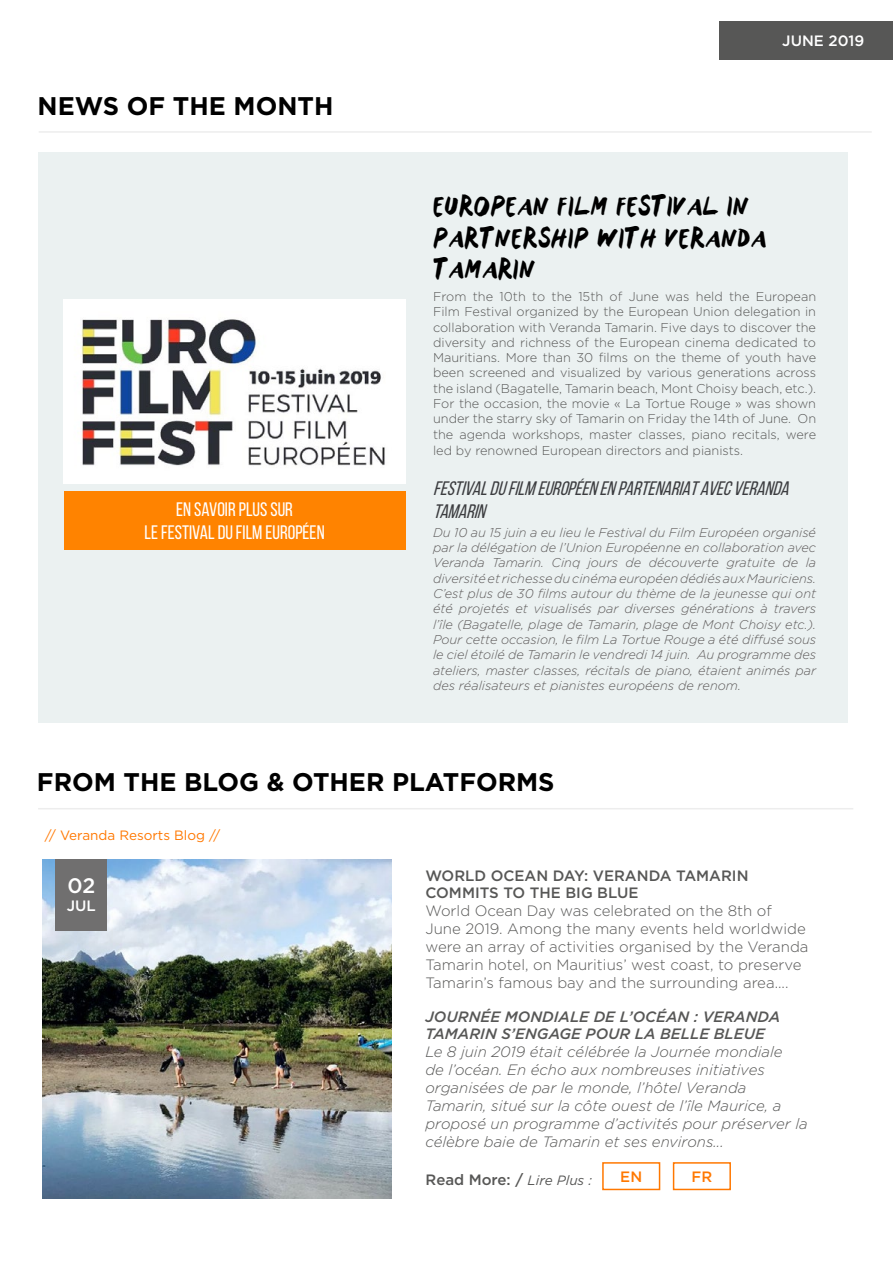
<style>
.page{position:relative;width:893px;height:1263px;background:#fff}
.page>*{position:absolute;margin:0;border:0;box-sizing:border-box;transform-origin:0 0}
.t1{font:700 25.5px "Gotham";color:#000}
.t2{font:500 21px "Gotham";color:#fff}
.t3{font:italic 19.5px/23.4px "Bebas Neue";color:#3c3d40}
.t4{font:19.5px/31.5px "Mink";color:#000}
.t5{font:19.5px/23.4px "Bebas Neue";color:#fff;text-align:center}
.t6{font:italic 300 15px/18px "Gotham";color:#575756}
.t7{font:300 15px/18px "Gotham";color:#575756}
.t8{font:500 15px/16.5px "Gotham";color:#575756}
.t9{font:italic 500 15px/16.5px "Gotham";color:#575756}
.t10{font:500 15px "Gotham";color:#fff}
.t11{font:500 15px "Gotham";color:#ff7800}
.t12{font:13.5px "Gotham";color:#ff7800}
.t13{font:italic 300 12.75px/15.3px "Gotham";color:#5e5b5b;text-align:justify}
.t14{font:300 12.75px/15.5px "Gotham";color:#575756;text-align:justify}
.s1{font-weight:400;font-style:italic;font-size:13.5px}
</style>
<div class="page">
<div style="left:39px;top:152px;width:809px;height:571px;background:#ebf1f1"></div>
<hr style="left:39px;top:131px;width:833px;height:2px;background:#ededed">
<div style="left:720px;top:21px;width:173px;height:39px;background:#575756"></div>
<hr style="left:38px;top:808px;width:815px;height:1px;background:#ededed">
<img style="left:43px;top:859px;width:349px;height:339px">
<div style="left:55px;top:859px;width:52px;height:72px;background:#706f6f"></div>
<div style="left:602px;top:1162px;width:58px;height:28px;border:2px solid #ff7800"></div>
<div style="left:673px;top:1162px;width:58px;height:28px;border:2px solid #ff7800"></div>
<img style="left:64px;top:300px;width:341px;height:183px">
<div style="left:64px;top:491px;width:341px;height:59px;background:#ff8300"></div>
<h1 class="t1" style="left:38px;top:89px;width:297px">NEWS OF THE MONTH</h1>
<h3 class="t5" style="left:145px;top:497px;width:182px">EN SAVOIR PLUS SUR<br>LE FESTIVAL DU FILM EUROPÉEN</h3>
<p class="t10" style="left:782px;top:31px;width:83px">JUNE 2019</p>
<h3 class="t4" style="left:433px;top:193px;width:335px">EUROPEAN FILM FESTIVAL IN<br>PARTNERSHIP WITH VERANDA<br>TAMARIN</h3>
<p class="t14" style="left:433px;top:288px;width:385px">From the 10th to the 15th of June was held the European Film Festival organized by the European Union delegation in collaboration with Veranda Tamarin. Five days to discover the diversity and richness of the European cinema dedicated to Mauritians. More than 30 films on the theme of youth have been screened and visualized by various generations across the island (Bagatelle, Tamarin beach, Mont Choisy beach, etc.).<br>For the occasion, the movie « La Tortue Rouge » was shown under the starry sky of Tamarin on Friday the 14th of June. On the agenda workshops, master classes, piano recitals, were led by renowned European directors and pianists.</p>
<h3 class="t3" style="left:433px;top:476px;width:362px">FESTIVALDUFILMEUROPÉENENPARTENARIATAVECVERANDA<br>TAMARIN</h3>
<p class="t13" style="left:433px;top:524px;width:385px">Du 10 au 15 juin a eu lieu le Festival du Film Européen organisé par la délégation de l’Union Européenne en collaboration avec Veranda Tamarin. Cinq jours de découverte gratuite de la diversité et richesse du cinéma européen dédiés aux Mauriciens.<br>C’est plus de 30 films autour du thème de la jeunesse qui ont été projetés et visualisés par diverses générations à travers l’île (Bagatelle, plage de Tamarin, plage de Mont Choisy etc.).<br>Pour cette occasion, le film La Tortue Rouge a été diffusé sous le ciel étoilé de Tamarin le vendredi 14 juin. Au programme des ateliers, master classes, récitals de piano, étaient animés par des réalisateurs et pianistes européens de renom.</p>
<h1 class="t1" style="left:37px;top:765px;width:519px">FROM THE BLOG &amp; OTHER PLATFORMS</h1>
<p class="t12" style="left:45px;top:826px;width:177px">// Veranda Resorts Blog //</p>
<h2 class="t2" style="left:67px;top:872px;width:29px">02</h2>
<p class="t10" style="left:67px;top:896px;width:31px">JUL</p>
<p class="t8" style="left:425px;top:867px;width:325px">WORLD OCEAN DAY: VERANDA TAMARIN<br>COMMITS TO THE BIG BLUE</p>
<p class="t7" style="left:425px;top:901px;width:385px">World Ocean Day was celebrated on the 8th of June 2019. Among the many events held worldwide were an array of activities organised by the Veranda Tamarin hotel, on Mauritius’ west coast, to preserve Tamarin’s famous bay and the surrounding area....</p>
<p class="t9" style="left:425px;top:1008px;width:356px">JOURNÉE MONDIALE DE L’OCÉAN : VERANDA<br>TAMARIN S’ENGAGE POUR LA BELLE BLEUE</p>
<p class="t6" style="left:425px;top:1042px;width:384px">Le 8 juin 2019 était célébrée la Journée mondiale<br>de l’océan. En écho aux nombreuses initiatives organisées de par le monde, l’hôtel Veranda Tamarin, situé sur la côte ouest de l’île Maurice, a proposé un programme d’activités pour préserver la célèbre baie de Tamarin et ses environs...</p>
<p class="t8" style="left:426px;top:1171px;width:168px">Read More: / <span class="s1">Lire Plus :</span></p>
<p class="t11" style="left:620px;top:1167px;width:23px">EN</p>
<p class="t11" style="left:691px;top:1167px;width:22px">FR</p>
</div>
